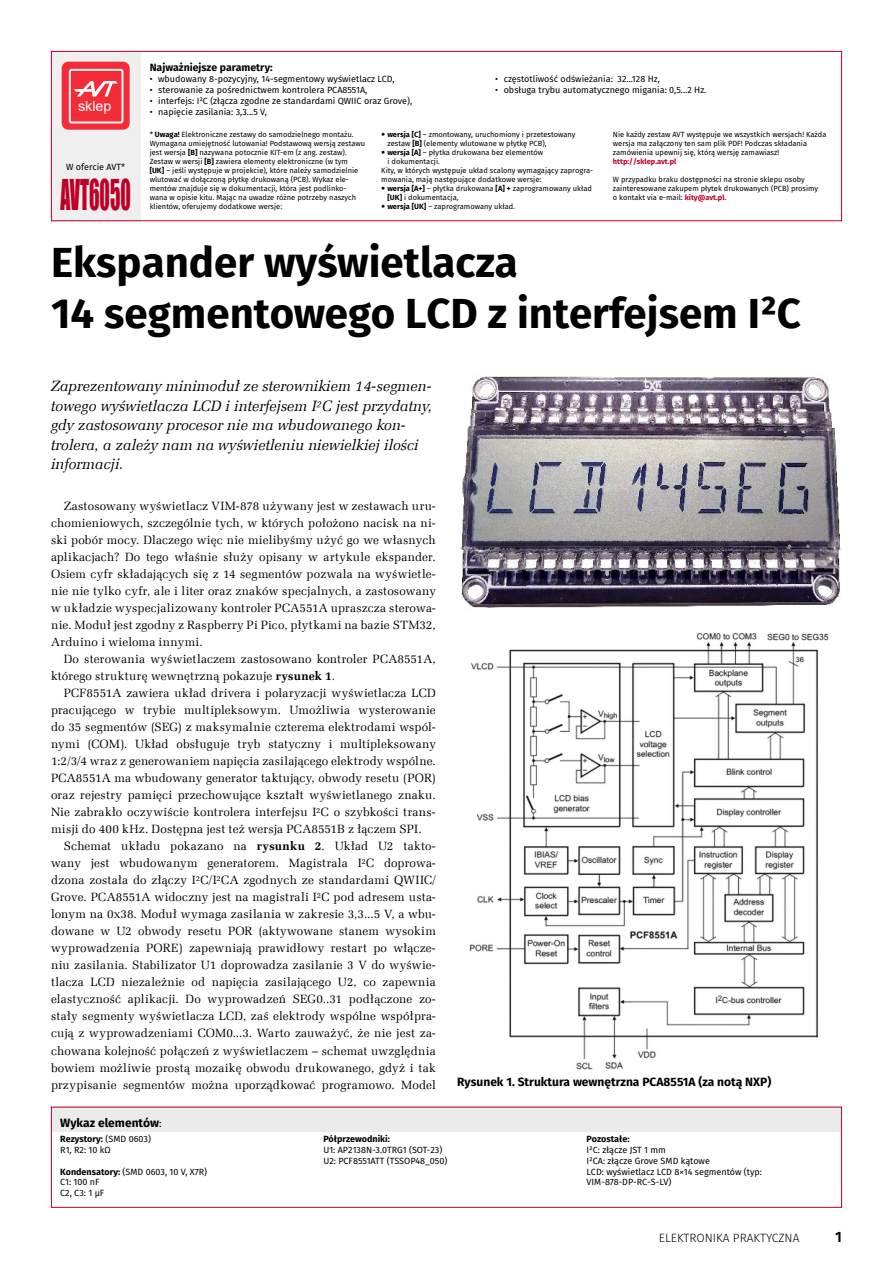
<style>
.page{position:relative;width:893px;height:1263px;background:#fff}
.page>*{position:absolute;margin:0;border:0;box-sizing:border-box;transform-origin:0 0}
.t1{font:700 42px/50.4px "Fira Sans";color:#000}
.t2{font:39px "Impact";color:#be0027;scale:.5 1}
.t3{font:italic 15px/19.5px "Zapf Ellipt EU";color:#000}
.t4{font:600 15px "Fira Sans";color:#000}
.t5{font:14.4px "Arial";color:#fff}
.t6{font:12px/17px "Zapf Ellipt EU";letter-spacing:.015em;color:#000;text-align:justify}
.t7{font:700 12px "Fira Sans";color:#000}
.t8{font:300 12px "Fira Sans";color:#000}
.t9{font:700 10.5px "Fira Sans";color:#000}
.t10{font:9px/10.8px "Fira Sans";color:#000}
.t11{font:700 9px "Fira Sans";color:#000}
.t12{font:7.5px/9px "Fira Sans";color:#000}
.t13{font:700 7.5px "Fira Sans";color:#be0027}
.s1{font-weight:700}
.s2{font-weight:700;color:#be0027}
.s3{font-weight:400;font-size:10.5px}
</style>
<div class="page">
<div style="left:51px;top:51px;width:89px;height:170px;background:#efefef"></div>
<div style="left:51px;top:51px;width:791px;height:170px;border:1px solid #be0027"></div>
<svg style="left:62px;top:62px;width:68px;height:68px;background:#f43943"></svg>
<div style="left:70px;top:70px;width:53px;height:53px;background:#f42c37;border-radius:2px"></div>
<div style="left:69px;top:69px;width:54px;height:54px;border:2px solid #fff;border-radius:2px"></div>
<svg style="left:74px;top:81px;width:44px;height:16px"></svg>
<img style="left:461px;top:376px;width:380px;height:232px">
<div style="left:51px;top:1107px;width:791px;height:25px;background:#ebebeb"></div>
<div style="left:51px;top:1107px;width:791px;height:101px;border:1px solid #be0027"></div>
<img style="left:470px;top:632px;width:359px;height:438px">
<p class="t5" style="left:78px;top:96px;width:35px">sklep</p>
<p class="t10" style="left:66px;top:161px;width:61px">W ofercie AVT*</p>
<h2 class="t2" style="left:60px;top:164px;width:143px">AVT6050</h2>
<p class="t9" style="left:150px;top:59px;width:125px">Najważniejsze parametry:</p>
<p class="t10" style="left:150px;top:73px;width:247px">• wbudowany 8-pozycyjny, 14-segmentowy wyświetlacz LCD,</p>
<p class="t10" style="left:150px;top:84px;width:219px">• sterowanie za pośrednictwem kontrolera PCA8551A,</p>
<p class="t10" style="left:150px;top:95px;width:264px">• interfejs: I²C (złącza zgodne ze standardami QWIIC oraz Grove),</p>
<p class="t10" style="left:150px;top:106px;width:119px">• napięcie zasilania: 3,3...5 V,</p>
<p class="t10" style="left:495px;top:73px;width:166px">• częstotliwość odświeżania: 32...128 Hz,</p>
<p class="t10" style="left:495px;top:84px;width:213px">• obsługa trybu automatycznego migania: 0,5...2 Hz.</p>
<p class="t12" style="left:150px;top:130px;width:217px">* <span class="s1">Uwaga!</span> Elektroniczne zestawy do samodzielnego montażu.<br>Wymagana umiejętność lutowania! Podstawową wersją zestawu jest wersja <span class="s1">[B]</span> nazywana potocznie KIT-em (z ang. zestaw).<br>Zestaw w wersji <span class="s1">[B]</span> zawiera elementy elektroniczne (w tym<br><span class="s1">[UK]</span> – jeśli występuje w projekcie), które należy samodzielnie wlutować w dołączoną płytkę drukowaną (PCB). Wykaz ele&shy;mentów znajduje się w dokumentacji, która jest podlinko&shy;wana w opisie kitu. Mając na uwadze różne potrzeby naszych klientów, oferujemy dodatkowe wersje:</p>
<p class="t12" style="left:387px;top:130px;width:190px"><span class="s1">wersja [C]</span> – zmontowany, uruchomiony i przetestowany</p>
<p class="t12" style="left:387px;top:139px;width:161px">zestaw <span class="s1">[B]</span> (elementy wlutowane w płytkę PCB),</p>
<p class="t12" style="left:387px;top:148px;width:157px"><span class="s1">wersja [A]</span> – płytka drukowana bez elementów</p>
<p class="t12" style="left:387px;top:157px;width:54px">i dokumentacji.</p>
<p class="t12" style="left:381px;top:166px;width:213px">Kity, w których występuje układ scalony wymagający zaprogra-</p>
<p class="t12" style="left:381px;top:175px;width:161px">mowania, mają następujące dodatkowe wersje:</p>
<p class="t12" style="left:387px;top:184px;width:206px"><span class="s1">wersja [A+]</span> – płytka drukowana <span class="s1">[A] +</span> zaprogramowany układ</p>
<p class="t12" style="left:387px;top:193px;width:73px"><span class="s1">[UK]</span> i dokumentacja,</p>
<p class="t12" style="left:387px;top:202px;width:129px"><span class="s1">wersja [UK]</span> – zaprogramowany układ.</p>
<p class="t12" style="left:613px;top:130px;width:215px">Nie każdy zestaw AVT występuje we wszystkich wersjach! Każda wersja ma załączony ten sam plik PDF! Podczas składania zamówienia upewnij się, którą wersję zamawiasz!</p>
<p class="t13" style="left:613px;top:155px;width:65px">http://sklep.avt.pl</p>
<p class="t12" style="left:613px;top:175px;width:207px">W przypadku braku dostępności na stronie sklepu osoby zainteresowane zakupem płytek drukowanych (PCB) prosimy o kontakt via e-mail: <span class="s2">kity@avt.pl</span>.</p>
<h1 class="t1" style="left:51px;top:235px;width:751px">Ekspander wyświetlacza<br>14 segmentowego LCD z interfejsem I²C</h1>
<p class="t3" style="left:51px;top:377px;width:383px">Zaprezentowany minimoduł ze sterownikiem 14-segmen&shy;towego wyświetlacza LCD i interfejsem I²C jest przydatny, gdy zastosowany procesor nie ma wbudowanego kon&shy;trolera, a zależy nam na wyświetleniu niewielkiej ilości informacji.</p>
<p class="t6" style="left:51px;top:498px;width:386px;text-indent:13px">Zastosowany wyświetlacz VIM-878 używany jest w zestawach uru&shy;chomieniowych, szczególnie tych, w których położono nacisk na ni&shy;ski pobór mocy. Dlaczego więc nie mielibyśmy użyć go we własnych aplikacjach? Do tego właśnie służy opisany w artykule ekspander.<br>Osiem cyfr składających się z 14 segmentów pozwala na wyświetle&shy;nie nie tylko cyfr, ale i liter oraz znaków specjalnych, a zastosowany w układzie wyspecjalizowany kontroler PCA551A upraszcza sterowa&shy;nie. Moduł jest zgodny z Raspberry Pi Pico, płytkami na bazie STM32, Arduino i wieloma innymi.</p>
<p class="t6" style="left:51px;top:651px;width:386px;text-indent:13px">Do sterowania wyświetlaczem zastosowano kontroler PCA8551A, którego strukturę wewnętrzną pokazuje <span class="s1">rysunek 1</span>.</p>
<p class="t6" style="left:51px;top:685px;width:386px;text-indent:13px">PCF8551A zawiera układ drivera i polaryzacji wyświetlacza LCD pracującego w trybie multipleksowym. Umożliwia wysterowanie do 35 segmentów (SEG) z maksymalnie czterema elektrodami wspól&shy;nymi (COM). Układ obsługuje tryb statyczny i multipleksowany 1:2/3/4 wraz z generowaniem napięcia zasilającego elektrody wspólne.<br>PCA8551A ma wbudowany generator taktujący, obwody resetu (POR) oraz rejestry pamięci przechowujące kształt wyświetlanego znaku.<br>Nie zabrakło oczywiście kontrolera interfejsu I²C o szybkości trans&shy;misji do 400 kHz. Dostępna jest też wersja PCA8551B z łączem SPI.</p>
<p class="t6" style="left:51px;top:838px;width:386px;text-indent:13px">Schemat układu pokazano na <span class="s1">rysunku 2</span>. Układ U2 takto&shy;wany jest wbudowanym generatorem. Magistrala I²C doprowa&shy;dzona została do złączy I²C/I²CA zgodnych ze standardami QWIIC/ Grove. PCA8551A widoczny jest na magistrali I²C pod adresem usta&shy;lonym na 0x38. Moduł wymaga zasilania w zakresie 3,3...5 V, a wbu&shy;dowane w U2 obwody resetu POR (aktywowane stanem wysokim wyprowadzenia PORE) zapewniają prawidłowy restart po włącze&shy;niu zasilania. Stabilizator U1 doprowadza zasilanie 3 V do wyświe&shy;tlacza LCD niezależnie od napięcia zasilającego U2, co zapewnia elastyczność aplikacji. Do wyprowadzeń SEG0..31 podłączone zo&shy;stały segmenty wyświetlacza LCD, zaś elektrody wspólne współpra&shy;cują z wyprowadzeniami COM0...3. Warto zauważyć, że nie jest za&shy;chowana kolejność połączeń z wyświetlaczem – schemat uwzględnia bowiem możliwie prostą mozaikę obwodu drukowanego, gdyż i tak przypisanie segmentów można uporządkować programowo. Model</p>
<p class="t7" style="left:60px;top:1113px;width:103px">Wykaz elementów<span class="s3">:</span></p>
<p class="t10" style="left:60px;top:1133px;width:92px"><span class="s1">Rezystory:</span> (SMD 0603)<br>R1, R2: 10 kΩ</p>
<p class="t10" style="left:60px;top:1166px;width:148px"><span class="s1">Kondensatory:</span> (SMD 0603, 10 V, X7R)<br>C1: 100 nF<br>C2, C3: 1 μF</p>
<p class="t11" style="left:323px;top:1131px;width:68px">Półprzewodniki:</p>
<p class="t10" style="left:323px;top:1144px;width:125px">U1: AP2138N-3.0TRG1 (SOT-23)<br>U2: PCF8551ATT (TSSOP48_050)</p>
<p class="t7" style="left:457px;top:1071px;width:316px">Rysunek 1. Struktura wewnętrzna PCA8551A (za notą NXP)</p>
<p class="t11" style="left:587px;top:1131px;width:44px">Pozostałe:</p>
<p class="t10" style="left:587px;top:1144px;width:177px">I²C: złącze JST 1 mm<br>I²CA: złącze Grove SMD kątowe<br>LCD: wyświetlacz LCD 8×14 segmentów (typ:<br>VIM-878-DP-RC-S-LV)</p>
<p class="t8" style="left:659px;top:1229px;width:142px">ELEKTRONIKA PRAKTYCZNA</p>
<p class="t4" style="left:835px;top:1224px;width:8px">1</p>
</div>
